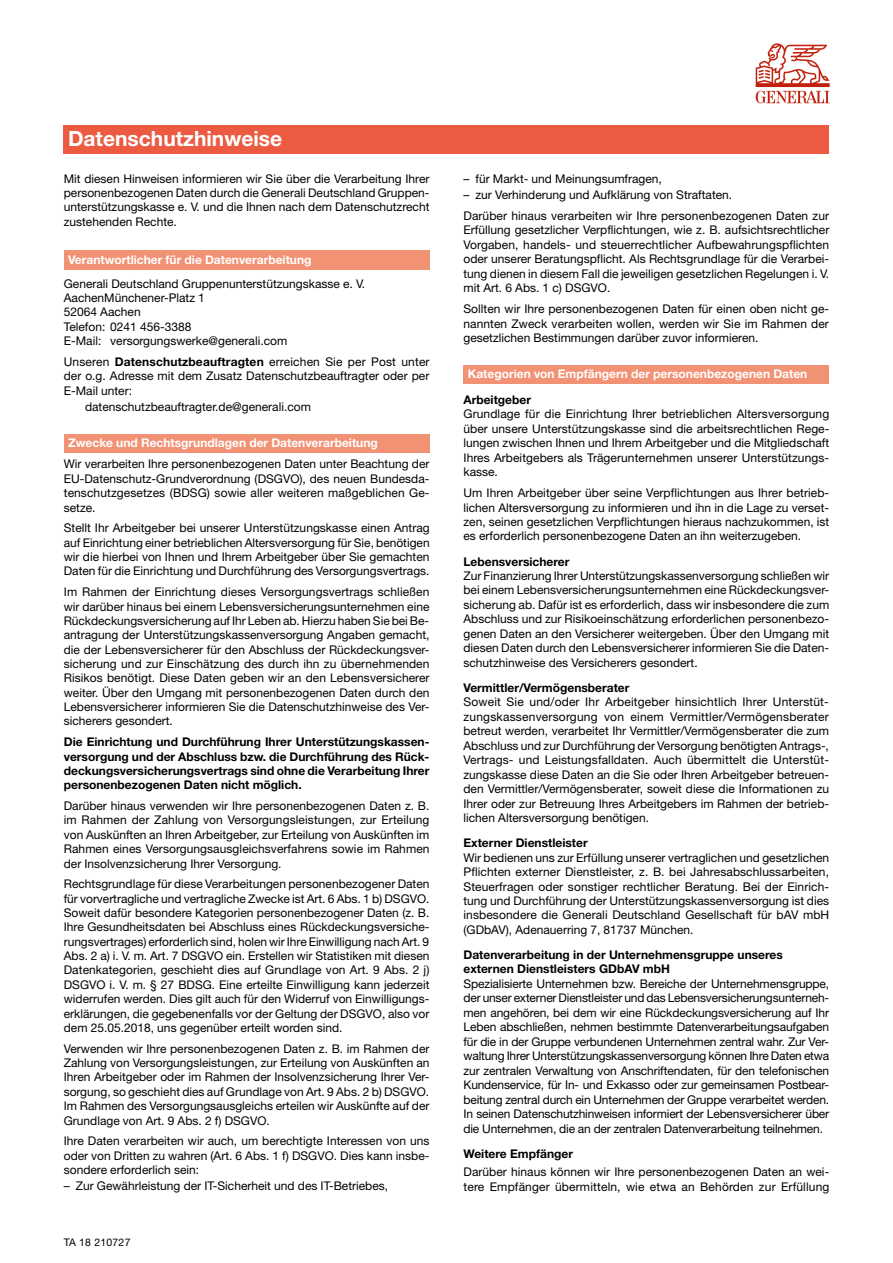
<style>
.page{position:relative;width:893px;height:1263px;background:#fff}
.page>*{position:absolute;margin:0;border:0;box-sizing:border-box;transform-origin:0 0}
.t1{font:700 21px "Helvetica Neue LT";color:#fff}
.t2{font:12px/14.4px "Helvetica Neue LT";color:#000;text-align:justify}
.t3{font:700 12px/14.4px "Helvetica Neue LT";color:#000;text-align:justify}
.t4{font:700 12px "Helvetica Neue LT";color:#fff}
.t5{font:10.5px "Helvetica Neue LT";letter-spacing:.02em;color:#000}
.s1{font-weight:700}
</style>
<div class="page">
<div style="left:64px;top:250px;width:365px;height:19px;background:#f29275"></div>
<div style="left:64px;top:434px;width:365px;height:18px;background:#f29275"></div>
<div style="left:463px;top:365px;width:366px;height:19px;background:#f29275"></div>
<div style="left:64px;top:125px;width:765px;height:29px;background:#eb5a41"></div>
<svg style="left:756px;top:43px;width:74px;height:60px"></svg>
<h1 class="t1" style="left:68px;top:126px;width:216px">Datenschutzhinweise</h1>
<p class="t2" style="left:64px;top:171px;width:367px">Mit diesen Hinweisen informieren wir Sie über die Verarbeitung Ihrer personenbezogenen Daten durch die Generali Deutschland Gruppen&shy;unterstützungskasse e. V. und die Ihnen nach dem Datenschutzrecht zustehenden Rechte.</p>
<p class="t4" style="left:68px;top:253px;width:245px">Verantwortlicher für die Datenverarbeitung</p>
<p class="t2" style="left:64px;top:276px;width:303px;text-align:left">Generali Deutschland Gruppenunterstützungskasse e. V.<br>AachenMünchener-Platz 1<br>52064 Aachen<br>Telefon: 0241 456-3388<br>E-Mail: versorgungswerke@generali.com</p>
<p class="t2" style="left:64px;top:354px;width:367px">Unseren <span class="s1">Datenschutzbeauftragten</span> erreichen Sie per Post unter der o.g. Adresse mit dem Zusatz Datenschutzbeauftragter oder per E-Mail unter:</p>
<p class="t2" style="left:85px;top:399px;width:227px">datenschutzbeauftragter.de@generali.com</p>
<p class="t4" style="left:68px;top:435px;width:311px">Zwecke und Rechtsgrundlagen der Datenverarbeitung</p>
<p class="t2" style="left:64px;top:457px;width:367px">Wir verarbeiten Ihre personenbezogenen Daten unter Beachtung der EU-Datenschutz-Grundverordnung (DSGVO), des neuen Bundesda&shy;tenschutzgesetzes (BDSG) sowie aller weiteren maßgeblichen Ge&shy;setze.</p>
<p class="t2" style="left:64px;top:521px;width:367px">Stellt Ihr Arbeitgeber bei unserer Unterstützungskasse einen Antrag auf Einrichtung einer betrieblichen Altersversorgung für Sie, benötigen wir die hierbei von Ihnen und Ihrem Arbeitgeber über Sie gemachten Daten für die Einrichtung und Durchführung des Versorgungsvertrags.</p>
<p class="t2" style="left:64px;top:584px;width:367px">Im Rahmen der Einrichtung dieses Versorgungsvertrags schließen wir darüber hinaus bei einem Lebensversicherungsunternehmen eine Rückdeckungsversicherung auf Ihr Leben ab. Hierzu haben Sie bei Be&shy;antragung der Unterstützungskassenversorgung Angaben gemacht, die der Lebensversicherer für den Abschluss der Rückdeckungsver&shy;sicherung und zur Einschätzung des durch ihn zu übernehmenden Risikos benötigt. Diese Daten geben wir an den Lebensversicherer weiter. Über den Umgang mit personenbezogenen Daten durch den Lebensversicherer informieren Sie die Datenschutzhinweise des Ver&shy;sicherers gesondert.</p>
<p class="t3" style="left:64px;top:734px;width:367px">Die Einrichtung und Durchführung Ihrer Unterstützungskassen&shy;versorgung und der Abschluss bzw. die Durchführung des Rück&shy;deckungsversicherungsvertrags sind ohne die Verarbeitung Ihrer personenbezogenen Daten nicht möglich.</p>
<p class="t2" style="left:64px;top:798px;width:367px">Darüber hinaus verwenden wir Ihre personenbezogenen Daten z. B. im Rahmen der Zahlung von Versorgungsleistungen, zur Erteilung von Auskünften an Ihren Arbeitgeber, zur Erteilung von Auskünften im Rahmen eines Versorgungsausgleichsverfahrens sowie im Rahmen der Insolvenzsicherung Ihrer Versorgung.</p>
<p class="t2" style="left:64px;top:877px;width:367px">Rechtsgrundlage für diese Verarbeitungen personenbezogener Daten für vorvertragliche und vertragliche Zwecke ist Art. 6 Abs. 1 b) DSGVO.<br>Soweit dafür besondere Kategorien personenbezogener Daten (z. B.<br>Ihre Gesundheitsdaten bei Abschluss eines Rückdeckungsversiche&shy;rungsvertrages) erforderlich sind, holen wir Ihre Einwilligung nach Art. 9<br>Abs. 2 a) i. V. m. Art. 7 DSGVO ein. Erstellen wir Statistiken mit diesen Datenkategorien, geschieht dies auf Grundlage von Art. 9 Abs. 2 j)<br>DSGVO i. V. m. § 27 BDSG. Eine erteilte Einwilligung kann jederzeit widerrufen werden. Dies gilt auch für den Widerruf von Einwilligungs&shy;erklärungen, die gegebenenfalls vor der Geltung der DSGVO, also vor dem 25.05.2018, uns gegenüber erteilt worden sind.</p>
<p class="t2" style="left:64px;top:1041px;width:367px">Verwenden wir Ihre personenbezogenen Daten z. B. im Rahmen der Zahlung von Versorgungsleistungen, zur Erteilung von Auskünften an Ihren Arbeitgeber oder im Rahmen der Insolvenzsicherung Ihrer Ver&shy;sorgung, so geschieht dies auf Grundlage von Art. 9 Abs. 2 b) DSGVO.<br>Im Rahmen des Versorgungsausgleichs erteilen wir Auskünfte auf der Grundlage von Art. 9 Abs. 2 f) DSGVO.</p>
<p class="t2" style="left:64px;top:1133px;width:367px">Ihre Daten verarbeiten wir auch, um berechtigte Interessen von uns oder von Dritten zu wahren (Art. 6 Abs. 1 f) DSGVO. Dies kann insbe&shy;sondere erforderlich sein:</p>
<p class="t2" style="left:64px;top:1179px;width:326px">– Zur Gewährleistung der IT-Sicherheit und des IT-Betriebes,</p>
<p class="t5" style="left:64px;top:1236px;width:68px">TA 18 210727</p>
<p class="t2" style="left:463px;top:171px;width:200px">– für Markt- und Meinungsumfragen,</p>
<p class="t2" style="left:463px;top:184px;width:367px;line-height:20.9px">– zur Verhinderung und Aufklärung von Straftaten.<br>Darüber hinaus verarbeiten wir Ihre personenbezogenen Daten zur</p>
<p class="t2" style="left:463px;top:223px;width:367px">Erfüllung gesetzlicher Verpflichtungen, wie z. B. aufsichtsrechtlicher Vorgaben, handels- und steuerrechtlicher Aufbewahrungspflichten oder unserer Beratungspflicht. Als Rechtsgrundlage für die Verarbei&shy;tung dienen in diesem Fall die jeweiligen gesetzlichen Regelungen i. V. mit Art. 6 Abs. 1 c) DSGVO.</p>
<p class="t2" style="left:463px;top:301px;width:367px">Sollten wir Ihre personenbezogenen Daten für einen oben nicht ge&shy;nannten Zweck verarbeiten wollen, werden wir Sie im Rahmen der gesetzlichen Bestimmungen darüber zuvor informieren.</p>
<p class="t4" style="left:468px;top:366px;width:341px">Kategorien von Empfängern der personenbezogenen Daten</p>
<p class="t3" style="left:463px;top:392px;width:69px">Arbeitgeber</p>
<p class="t2" style="left:463px;top:407px;width:367px">Grundlage für die Einrichtung Ihrer betrieblichen Altersversorgung über unsere Unterstützungskasse sind die arbeitsrechtlichen Rege&shy;lungen zwischen Ihnen und Ihrem Arbeitgeber und die Mitgliedschaft Ihres Arbeitgebers als Trägerunternehmen unserer Unterstützungs&shy;kasse.</p>
<p class="t2" style="left:463px;top:485px;width:367px">Um Ihren Arbeitgeber über seine Verpflichtungen aus Ihrer betrieb&shy;lichen Altersversorgung zu informieren und ihn in die Lage zu verset&shy;zen, seinen gesetzlichen Verpflichtungen hieraus nachzukommen, ist es erforderlich personenbezogene Daten an ihn weiterzugeben.</p>
<p class="t3" style="left:463px;top:554px;width:108px">Lebensversicherer</p>
<p class="t2" style="left:463px;top:568px;width:367px">Zur Finanzierung Ihrer Unterstützungskassenversorgung schließen wir bei einem Lebensversicherungsunternehmen eine Rückdeckungsver&shy;sicherung ab. Dafür ist es erforderlich, dass wir insbesondere die zum Abschluss und zur Risikoeinschätzung erforderlichen personenbezo&shy;genen Daten an den Versicherer weitergeben. Über den Umgang mit diesen Daten durch den Lebensversicherer informieren Sie die Daten&shy;schutzhinweise des Versicherers gesondert.</p>
<p class="t3" style="left:463px;top:680px;width:167px">Vermittler/Vermögensberater</p>
<p class="t2" style="left:463px;top:695px;width:367px">Soweit Sie und/oder Ihr Arbeitgeber hinsichtlich Ihrer Unterstüt&shy;zungskassenversorgung von einem Vermittler/Vermögensberater betreut werden, verarbeitet Ihr Vermittler/Vermögensberater die zum Abschluss und zur Durchführung der Versorgung benötigten Antrags-, Vertrags- und Leistungsfalldaten. Auch übermittelt die Unterstüt&shy;zungskasse diese Daten an die Sie oder Ihren Arbeitgeber betreuen&shy;den Vermittler/Vermögensberater, soweit diese die Informationen zu Ihrer oder zur Betreuung Ihres Arbeitgebers im Rahmen der betrieb&shy;lichen Altersversorgung benötigen.</p>
<p class="t3" style="left:463px;top:835px;width:126px">Externer Dienstleister</p>
<p class="t2" style="left:463px;top:850px;width:367px">Wir bedienen uns zur Erfüllung unserer vertraglichen und gesetzlichen Pflichten externer Dienstleister, z. B. bei Jahresabschlussarbeiten, Steuerfragen oder sonstiger rechtlicher Beratung. Bei der Einrich&shy;tung und Durchführung der Unterstützungskassenversorgung ist dies insbesondere die Generali Deutschland Gesellschaft für bAV mbH (GDbAV), Adenauerring 7, 81737 München.</p>
<p class="t3" style="left:463px;top:947px;width:321px">Datenverarbeitung in der Unternehmensgruppe unseres externen Dienstleisters GDbAV mbH</p>
<p class="t2" style="left:463px;top:976px;width:367px">Spezialisierte Unternehmen bzw. Bereiche der Unternehmensgruppe, der unser externer Dienstleister und das Lebensversicherungsunterneh&shy;men angehören, bei dem wir eine Rückdeckungsversicherung auf Ihr Leben abschließen, nehmen bestimmte Datenverarbeitungsaufgaben für die in der Gruppe verbundenen Unternehmen zentral wahr. Zur Ver&shy;waltung Ihrer Unterstützungskassenversorgung können Ihre Daten etwa zur zentralen Verwaltung von Anschriftendaten, für den telefonischen Kundenservice, für In- und Exkasso oder zur gemeinsamen Postbear&shy;beitung zentral durch ein Unternehmen der Gruppe verarbeitet werden.<br>In seinen Datenschutzhinweisen informiert der Lebensversicherer über die Unternehmen, die an der zentralen Datenverarbeitung teilnehmen.</p>
<p class="t3" style="left:463px;top:1146px;width:111px">Weitere Empfänger</p>
<p class="t2" style="left:463px;top:1165px;width:367px">Darüber hinaus können wir Ihre personenbezogenen Daten an wei&shy;tere Empfänger übermitteln, wie etwa an Behörden zur Erfüllung</p>
</div>
